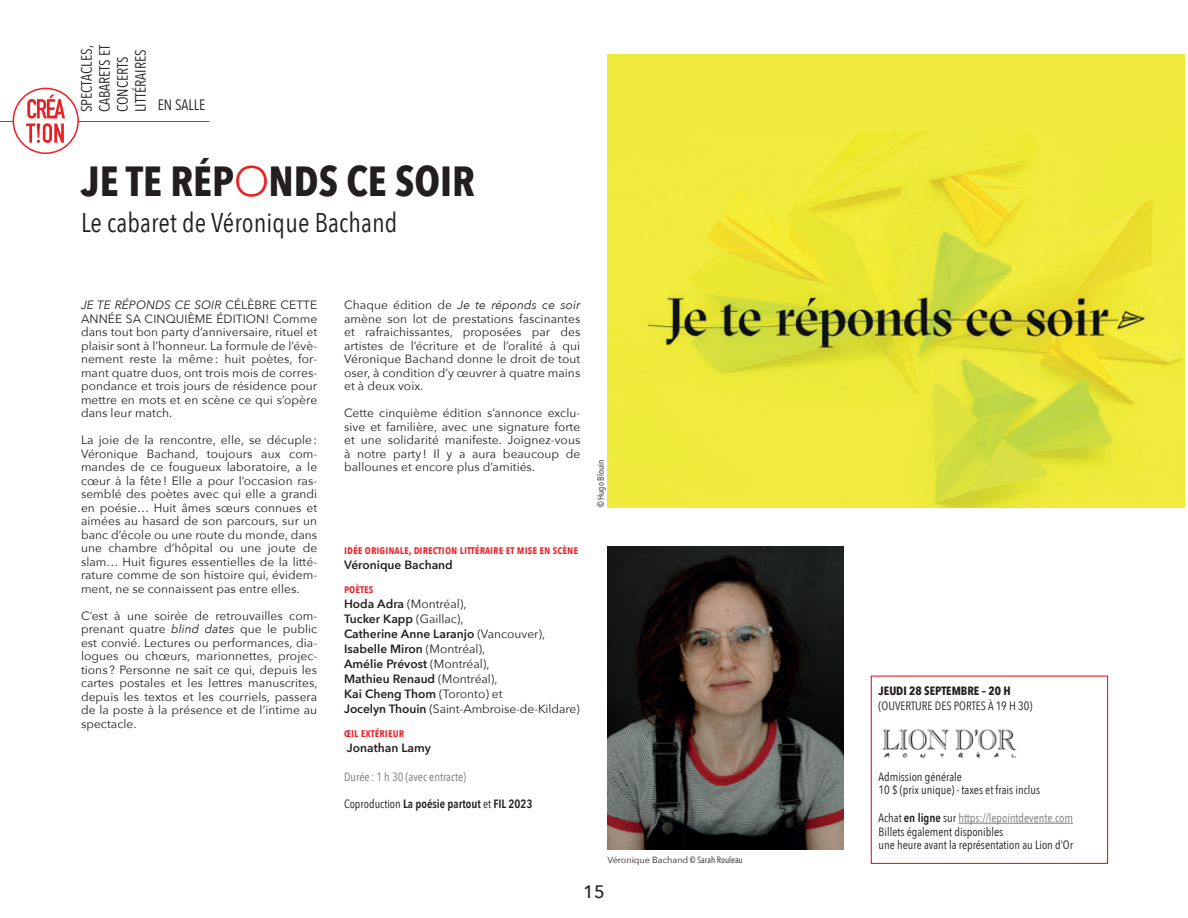
<style>
.page{position:relative;width:1188px;height:918px;background:#fff}
.page>*{position:absolute;margin:0;border:0;box-sizing:border-box;transform-origin:0 0}
.t1{font:700 42px "Avenir Next Condensed";color:#231f20}
.t2{font:27px "Avenir Next Condensed";letter-spacing:.005em;color:#231f20}
.t3{font:500 18px "Avenir Next";color:#231f20}
.t4{font:15px/18px "Avenir Next Condensed";color:#231f20}
.t5{font:12px/13.5px "Avenir Next";letter-spacing:.005em;color:#231f20;text-align:justify}
.t6{font:12px/13.5px "Avenir Next Condensed";color:#231f20}
.t7{font:600 12px "Avenir Next Condensed";color:#ee1d23}
.t8{font:600 12px "Avenir Next Condensed";color:#231f20}
.t9{font:600 12px "Avenir Next";color:#231f20}
.t10{font:12px "Avenir Next Condensed";color:#76787b}
.t11{font:700 12px "Avenir Next Condensed";color:#231f20}
.t12{font:9px "Avenir Next";color:#231f20}
.t13{font:9px "Avenir Next Condensed";color:#231f20}
.s1{font-family:"Avenir";font-weight:300;color:#ee1d23}
.s2{font-style:italic}
.s3{font-weight:600}
.s4{font-weight:400}
.s5{font-family:"Avenir Next Condensed"}
.s6{color:#76787b}
</style>
<div class="page">
<hr style="left:0;top:121px;width:210px;height:1px;background:#ee1d23">
<div style="left:13px;top:88px;width:65px;height:65px;background:#fff;border-radius:50%"></div>
<div style="left:13px;top:88px;width:66px;height:66px;border:2px solid #ee1d23;border-radius:50%"></div>
<svg style="left:26px;top:95px;width:39px;height:48px"></svg>
<hr style="left:958px;top:823px;width:115px;height:1px;background:#76787b">
<div style="left:871px;top:676px;width:237px;height:188px;border:1px solid #ee1d23"></div>
<img style="left:882px;top:729px;width:135px;height:30px">
<img style="left:608px;top:547px;width:236px;height:303px">
<img style="left:608px;top:131px;width:577px;height:376px">
<div style="left:608px;top:54px;width:577px;height:77px;background:#efea3b"></div>
<p class="t4" style="left:77px;top:112px;width:69px;rotate:-90deg">SPECTACLES,<br>CABARETS ET<br>CONCERTS<br>LITTÉRAIRES</p>
<p class="t4" style="left:158px;top:95px;width:49px">EN SALLE</p>
<h1 class="t1" style="left:81px;top:155px;width:396px">JE TE RÉP<span class="s1">O</span>NDS CE SOIR</h1>
<h2 class="t2" style="left:81px;top:199px;width:318px">Le cabaret de Véronique Bachand</h2>
<p class="t5" style="left:81px;top:298px;width:238px"><span class="s2">JE TE RÉPONDS CE SOIR</span> CÉLÈBRE CETTE ANNÉE SA CINQUIÈME ÉDITION! Comme dans tout bon party d’anniversaire, rituel et plaisir sont à l’honneur. La formule de l’évè&shy;nement reste la même: huit poètes, for&shy;mant quatre duos, ont trois mois de corres&shy;pondance et trois jours de résidence pour mettre en mots et en scène ce qui s’opère dans leur match.</p>
<p class="t5" style="left:81px;top:433px;width:238px">La joie de la rencontre, elle, se décuple:<br>Véronique Bachand, toujours aux com&shy;mandes de ce fougueux laboratoire, a le cœur à la fête! Elle a pour l’occasion ras&shy;semblé des poètes avec qui elle a grandi en poésie… Huit âmes sœurs connues et aimées au hasard de son parcours, sur un banc d’école ou une route du monde, dans une chambre d’hôpital ou une joute de slam… Huit figures essentielles de la litté&shy;rature comme de son histoire qui, évidem&shy;ment, ne se connaissent pas entre elles.</p>
<p class="t5" style="left:81px;top:608px;width:238px">C’est à une soirée de retrouvailles com&shy;prenant quatre <span class="s2">blind dates</span> que le public est convié. Lectures ou performances, dia&shy;logues ou chœurs, marionnettes, projec&shy;tions ? Personne ne sait ce qui, depuis les cartes postales et les lettres manuscrites, depuis les textos et les courriels, passera de la poste à la présence et de l’intime au spectacle.</p>
<p class="t5" style="left:344px;top:298px;width:238px">Chaque édition de <span class="s2">Je te réponds ce soir </span>amène son lot de prestations fascinantes et rafraichissantes, proposées par des artistes de l’écriture et de l’oralité à qui Véronique Bachand donne le droit de tout oser, à condition d’y œuvrer à quatre mains et à deux voix.</p>
<p class="t5" style="left:344px;top:406px;width:238px">Cette cinquième édition s’annonce exclu&shy;sive et familière, avec une signature forte et une solidarité manifeste. Joignez-vous à notre party ! Il y a aura beaucoup de ballounes et encore plus d’amitiés.</p>
<p class="t7" style="left:344px;top:540px;width:236px">idée originale, direction littéraire et mise en scène</p>
<p class="t9" style="left:344px;top:555px;width:110px">Véronique Bachand</p>
<p class="t7" style="left:344px;top:579px;width:31px">poètes</p>
<p class="t5" style="left:344px;top:596px;width:237px;line-height:15px;text-align:left"><span class="s3">Hoda Adra</span> (Montréal),<br><span class="s3">Tucker Kapp</span> (Gaillac),<br><span class="s3">Catherine Anne Laranjo</span> (Vancouver),<br><span class="s3">Isabelle Miron</span> (Montréal),<br><span class="s3">Amélie Prévost</span> (Montréal),<br><span class="s3">Mathieu Renaud</span> (Montréal),<br><span class="s3">Kai Cheng Thom</span> (Toronto) et<br><span class="s3">Jocelyn Thouin</span> (Saint-Ambroise-de-Kildare)</p>
<p class="t7" style="left:344px;top:723px;width:62px">œil extérieur</p>
<p class="t9" style="left:347px;top:738px;width:85px">Jonathan Lamy</p>
<p class="t10" style="left:344px;top:766px;width:124px">Durée : 1 h 30 (avec entracte)</p>
<p class="t8" style="left:344px;top:793px;width:190px"><span class="s4">Coproduction</span> La poésie partout <span class="s4">et</span> FIL 2023</p>
<p class="t13" style="left:593px;top:507px;width:49px;rotate:-90deg">© Hugo Blouin</p>
<p class="t12" style="left:608px;top:852px;width:137px">Véronique Bachand <span class="s5">© Sarah Rouleau</span></p>
<h3 class="t3" style="left:583px;top:877px;width:23px">15</h3>
<p class="t11" style="left:879px;top:684px;width:134px">JEUDI 28 SEPTEMBRE – 20 H</p>
<p class="t6" style="left:879px;top:698px;width:155px">(OUVERTURE DES PORTES À 19 H 30)</p>
<p class="t6" style="left:879px;top:769px;width:163px">Admission générale<br>10 $ (prix unique) - taxes et frais inclus</p>
<p class="t6" style="left:879px;top:811px;width:196px">Achat <span class="s3">en ligne</span> sur <span class="s6">https://lepointdevente.com<br></span>Billets également disponibles<br>une heure avant la représentation au Lion d’Or</p>
</div>
